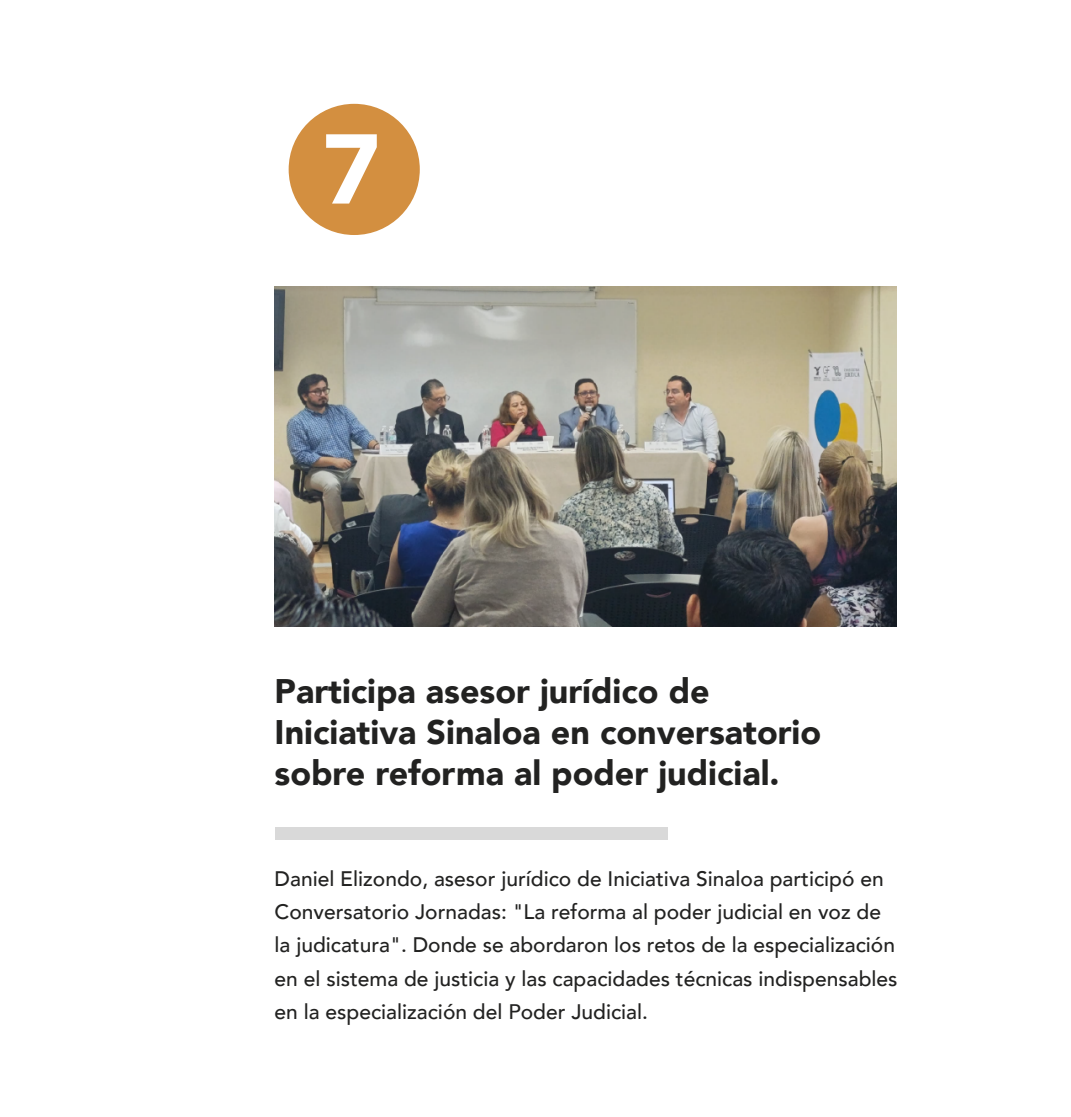
<style>
.page{position:relative;width:1071px;height:1117px;background:#fff}
.page>*{position:absolute;margin:0;border:0;box-sizing:border-box;transform-origin:0 0}
.t1{font:900 97.83px "Avenir";color:#fff}
.t2{font:900 34.12px/40.8px "Avenir";color:#222221}
.t3{font:500 21px/33.2px "Avenir";color:#222221}
</style>
<div class="page">
<div style="left:289px;top:104px;width:131px;height:131px;background:#d38f40;border-radius:50%"></div>
<div style="left:275px;top:828px;width:392px;height:12px;background:#d9d9d9"></div>
<img style="left:275px;top:286px;width:622px;height:340px">
<h1 class="t1" style="left:323px;top:86px;width:59px">7</h1>
<h2 class="t2" style="left:275px;top:669px;width:548px">Participa asesor jurídico de<br>Iniciativa Sinaloa en conversatorio sobre reforma al poder judicial.</h2>
<p class="t3" style="left:275px;top:860px;width:625px">Daniel Elizondo, asesor jurídico de Iniciativa Sinaloa participó en Conversatorio Jornadas: "La reforma al poder judicial en voz de la judicatura". Donde se abordaron los retos de la especialización en el sistema de justicia y las capacidades técnicas indispensables en la especialización del Poder Judicial.</p>
</div>
